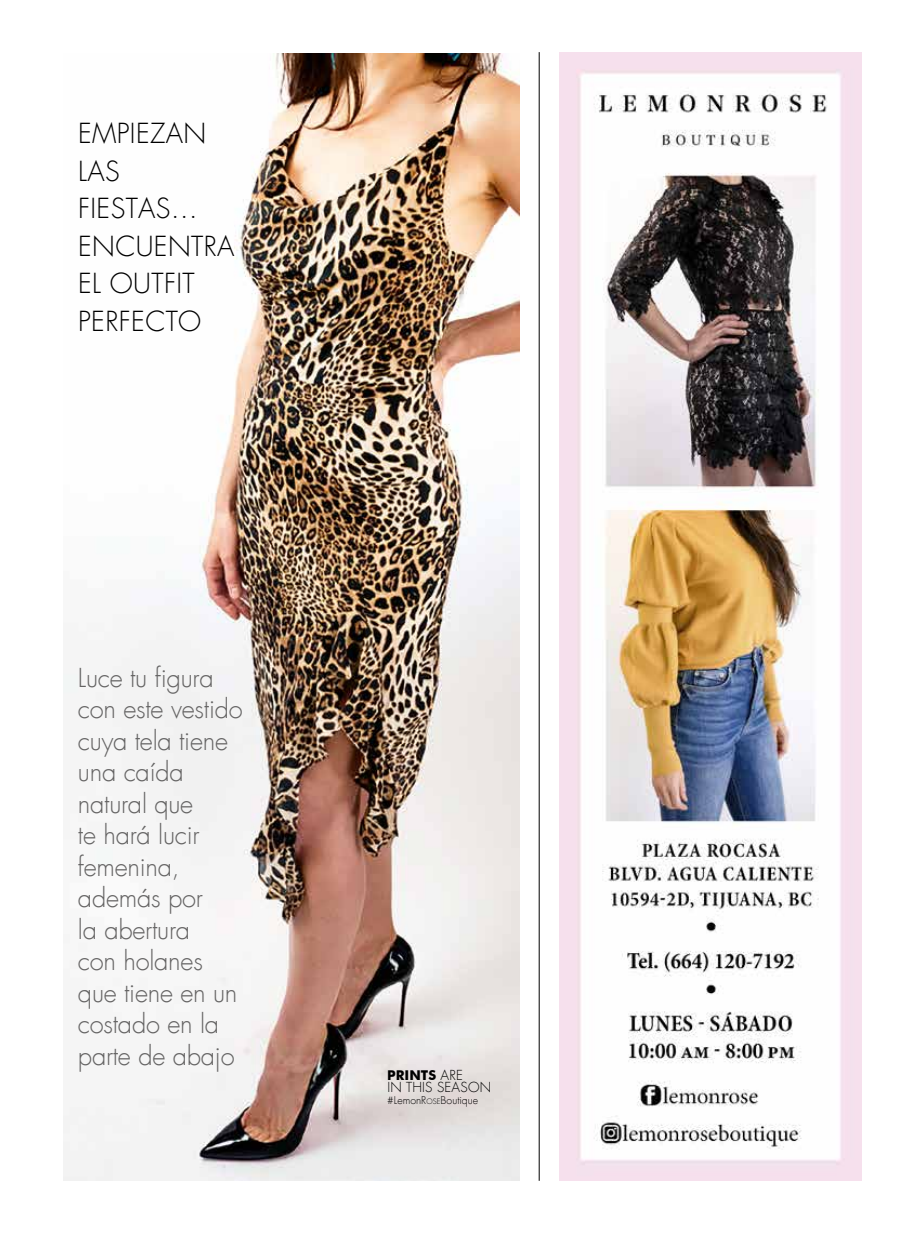
<style>
.page{position:relative;width:915px;height:1234px;background:#fff}
.page>*{position:absolute;margin:0;border:0;box-sizing:border-box;transform-origin:0 0}
.t1{font:300 27px/37.5px "Futura";letter-spacing:.015em;color:#000}
.t2{font:300 25.5px/31.5px "Futura";letter-spacing:-.01em;color:#646363}
.t3{font:300 13.5px "Futura";letter-spacing:.015em;color:#000}
.t4{font:700 13.5px "Futura BT";color:#000}
.t5{font:300 10.5px "Futura";color:#000}
.s1{font-family:"Futura";font-weight:300}
.s2{font-size:7.35px}
</style>
<div class="page">
<img style="left:64px;top:53px;width:455px;height:1127px">
<img style="left:559px;top:52px;width:302px;height:1128px">
<hr style="left:538px;top:52px;width:1px;height:1128px;background:#000">
<p class="t1" style="left:78px;top:115px;width:158px">EMPIEZAN<br>LAS<br>FIESTAS…<br>ENCUENTRA<br>EL OUTFIT<br>PERFECTO</p>
<p class="t2" style="left:78px;top:662px;width:166px">Luce tu figura con este vestido cuya tela tiene una caída natural que<br>te hará lucir femenina, además por<br>la abertura<br>con holanes que tiene en un costado en la parte de abajo</p>
<p class="t4" style="left:387px;top:1067px;width:77px">PRINTS <span class="s1">ARE</span></p>
<p class="t3" style="left:387px;top:1078px;width:105px">IN THIS SEASON</p>
<p class="t5" style="left:387px;top:1093px;width:92px">#LemonR<span class="s2">OSE</span>Boutique</p>
</div>
